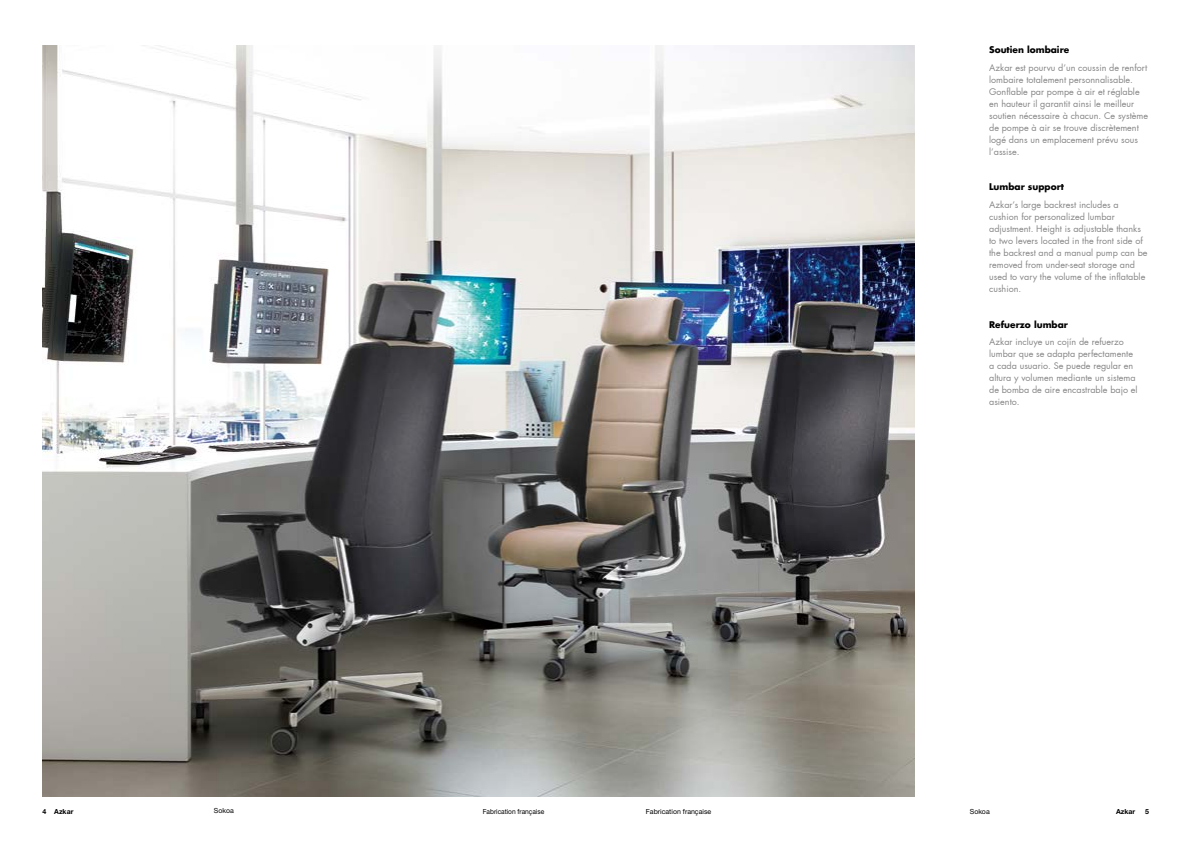
<style>
.page{position:relative;width:1191px;height:842px;background:#fff}
.page>*{position:absolute;margin:0;border:0;box-sizing:border-box;transform-origin:0 0}
.t1{font:9px/12px "Futura";color:#878787}
.t2{font:700 9px "Futura Std";color:#000}
.t3{font:7px "Helvetica Neue LT Std";color:#000}
.t4{font:7px "Helvetica Neue LT Std";color:#000;scale:.94 1}
.t5{font:700 7px "Helvetica Neue";color:#000}
</style>
<div class="page">
<img style="left:43px;top:45px;width:871px;height:752px">
<p class="t2" style="left:989px;top:44px;width:82px">Soutien lombaire</p>
<p class="t1" style="left:989px;top:61px;width:160px">Azkar est pourvu d’un coussin de renfort lombaire totalement personnalisable.<br>Gonflable par pompe à air et réglable en hauteur il garantit ainsi le meilleur soutien nécessaire à chacun. Ce système de pompe à air se trouve discrètement logé dans un emplacement prévu sous l’assise.</p>
<p class="t2" style="left:989px;top:181px;width:76px">Lumbar support</p>
<p class="t1" style="left:989px;top:198px;width:160px">Azkar’s large backrest includes a cushion for personalized lumbar adjustment. Height is adjustable thanks to two levers located in the front side of the backrest and a manual pump can be removed from under-seat storage and used to vary the volume of the inflatable cushion.</p>
<p class="t2" style="left:989px;top:318px;width:80px">Refuerzo lumbar</p>
<p class="t1" style="left:989px;top:336px;width:150px">Azkar incluye un cojín de refuerzo lumbar que se adapta perfectamente a cada usuario. Se puede regular en altura y volumen mediante un sistema de bomba de aire encastrable bajo el asiento.</p>
<p class="t5" style="left:43px;top:807px;width:32px">4 Azkar</p>
<p class="t3" style="left:214px;top:806px;width:21px">Sokoa</p>
<p class="t4" style="left:483px;top:807px;width:67px">Fabrication française</p>
<p class="t3" style="left:646px;top:807px;width:67px">Fabrication française</p>
<p class="t3" style="left:969px;top:807px;width:21px">Sokoa</p>
<p class="t5" style="left:1116px;top:807px;width:21px">Azkar</p>
<p class="t5" style="left:1145px;top:807px;width:5px">5</p>
</div>
